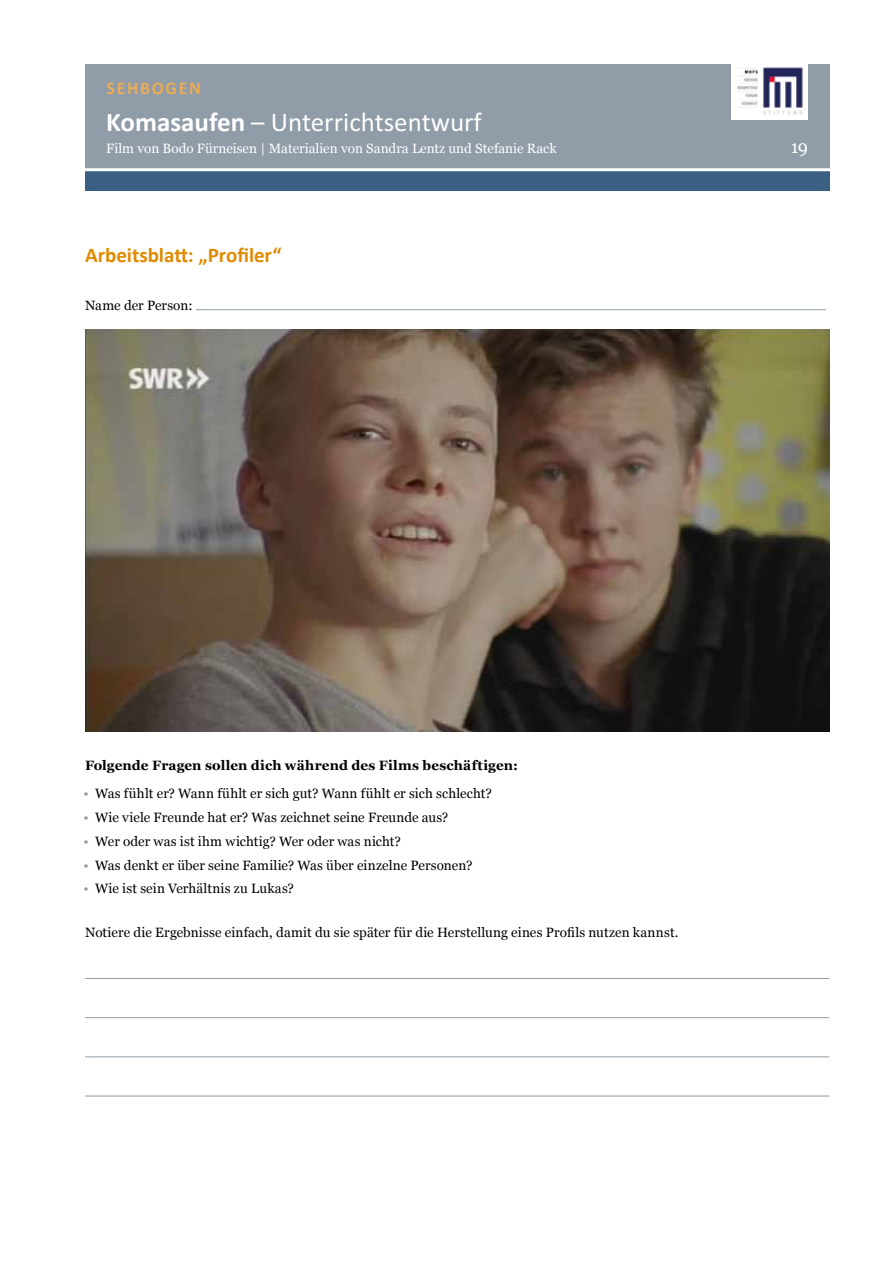
<style>
.page{position:relative;width:893px;height:1263px;background:#fff}
.page>*{position:absolute;margin:0;border:0;box-sizing:border-box;transform-origin:0 0}
.t1{font:27px "Calibri";color:#fff}
.t2{font:700 21px "Calibri";color:#e08a00}
.t3{font:700 18px "Calibri";letter-spacing:.09em;color:#ebac57}
.t4{font:18px "Georgia";color:#fff}
.t5{font:13.5px "Georgia";letter-spacing:.01em;color:#000}
.t6{font:13.5px "Georgia";color:#fff}
.t7{font:700 13.5px "Georgia";letter-spacing:.01em;color:#000}
.s1{font-weight:700}
.s2{color:#909ca8}
</style>
<div class="page">
<div style="left:85px;top:64px;width:744px;height:110px;background:#909ca8"></div>
<div style="left:85px;top:169px;width:744px;height:21px;background:#3b5e83"></div>
<hr style="left:22px;top:168px;width:871px;height:3px;background:#fff">
<div style="left:731px;top:61px;width:77px;height:58px;background:#fff"></div>
<img style="left:737px;top:67px;width:66px;height:48px">
<hr style="left:196px;top:309px;width:630px;height:1px;background:#909ca8">
<img style="left:85px;top:329px;width:744px;height:402px">
<hr style="left:85px;top:978px;width:744px;height:1px;background:#909ca8">
<hr style="left:85px;top:1017px;width:744px;height:1px;background:#909ca8">
<hr style="left:85px;top:1056px;width:744px;height:1px;background:#909ca8">
<hr style="left:85px;top:1096px;width:744px;height:1px;background:#909ca8">
<h3 class="t3" style="left:107px;top:77px;width:96px">SEHBOGEN</h3>
<h1 class="t1" style="left:106px;top:105px;width:377px"><span class="s1">Komasaufen</span> – Unterrichtsentwurf</h1>
<p class="t6" style="left:106px;top:139px;width:452px">Film von Bodo Fürneisen | Materialien von Sandra Lentz und Stefanie Rack</p>
<h2 class="t2" style="left:85px;top:242px;width:198px">Arbeitsblatt: „Profiler“</h2>
<p class="t5" style="left:85px;top:295px;width:109px">Name der Person:</p>
<h3 class="t4" style="left:791px;top:134px;width:19px">19</h3>
<p class="t7" style="left:85px;top:756px;width:434px">Folgende Fragen sollen dich während des Films beschäftigen:</p>
<p class="t5" style="left:83px;top:784px;width:410px"><span class="s2">•</span> Was fühlt er? Wann fühlt er sich gut? Wann fühlt er sich schlecht?</p>
<p class="t5" style="left:83px;top:808px;width:366px"><span class="s2">•</span> Wie viele Freunde hat er? Was zeichnet seine Freunde aus?</p>
<p class="t5" style="left:83px;top:831px;width:319px"><span class="s2">•</span> Wer oder was ist ihm wichtig? Wer oder was nicht?</p>
<p class="t5" style="left:83px;top:855px;width:391px"><span class="s2">•</span> Was denkt er über seine Familie? Was über einzelne Personen?</p>
<p class="t5" style="left:83px;top:879px;width:212px"><span class="s2">•</span> Wie ist sein Verhältnis zu Lukas?</p>
<p class="t5" style="left:85px;top:922px;width:595px">Notiere die Ergebnisse einfach, damit du sie später für die Herstellung eines Profils nutzen kannst.</p>
</div>
